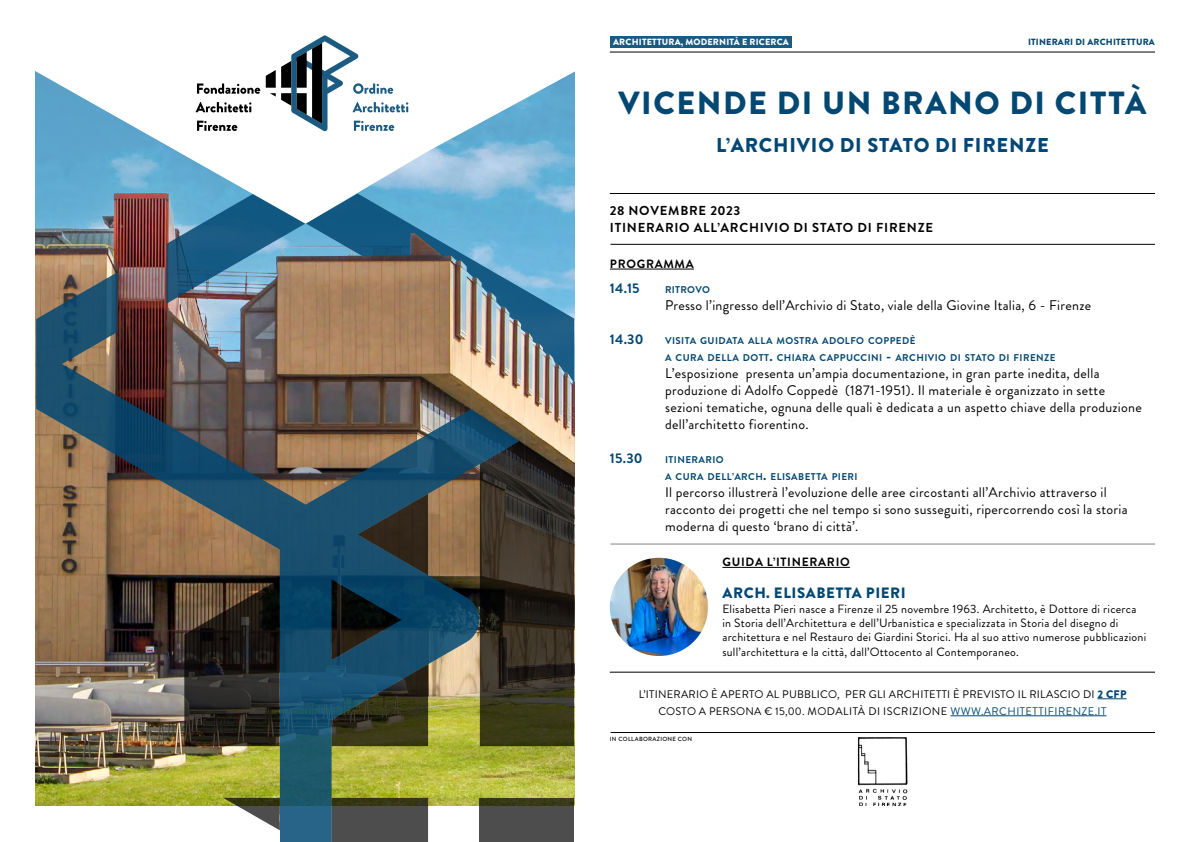
<style>
.page{position:relative;width:1191px;height:842px;background:#fff}
.page>*{position:absolute;margin:0;border:0;box-sizing:border-box;transform-origin:0 0}
.t1{font:900 32px "Brandon Grotesque";letter-spacing:.05em;color:#024873}
.t2{font:900 20px "Brandon Grotesque";letter-spacing:.04em;color:#024873}
.t3{font:900 15px "Brandon Grotesque";letter-spacing:.04em;color:#024873}
.t4{font:14px/17px "Brandon Grotesque";letter-spacing:.02em;color:#000}
.t5{font:700 14px "Brandon Grotesque";letter-spacing:.02em;color:#024873}
.t6{font:700 13px/17px "Brandon Grotesque";letter-spacing:.06em;color:#000}
.t7{font:12px/14.4px "Brandon Grotesque";letter-spacing:.02em;color:#000}
.t8{font:700 12px "Brandon Grotesque";letter-spacing:.06em;color:#000}
.t9{font:11px/17px "Brandon Grotesque";letter-spacing:.02em;color:#000;text-align:center}
.t10{font:700 9.8px/17px "Brandon Grotesque";letter-spacing:.045em;color:#024873}
.t11{font:900 9px "Brandon Grotesque";letter-spacing:.02em;color:#fff}
.t12{font:900 9px "Brandon Grotesque";letter-spacing:.02em;color:#024873}
.t13{font:500 6px "Brandon Grotesque";letter-spacing:.05em;color:#000}
.s1{font-size:14px}
.s2{font-size:10px}
.s3{font-weight:900;color:#024873}
.s4{color:#024873}
</style>
<div class="page">
<img style="left:36px;top:224px;width:538px;height:618px">
<svg style="left:35px;top:51px;width:575px;height:173px"></svg>
<div style="left:610px;top:36px;width:182px;height:11px;background:#1b5a81"></div>
<hr style="left:610px;top:52px;width:545px;height:1px;background:#000">
<hr style="left:610px;top:193px;width:545px;height:1px;background:#000">
<svg style="left:266px;top:35px;width:142px;height:96px"></svg>
<svg style="left:197px;top:83px;width:63px;height:11px"></svg>
<svg style="left:196px;top:102px;width:55px;height:10px"></svg>
<svg style="left:197px;top:121px;width:40px;height:10px"></svg>
<hr style="left:610px;top:244px;width:545px;height:1px;background:#000">
<hr style="left:610px;top:544px;width:545px;height:1px;background:#000">
<hr style="left:610px;top:732px;width:545px;height:1px;background:#000">
<hr style="left:610px;top:672px;width:545px;height:1px;background:#000">
<img style="left:610px;top:558px;width:98px;height:98px;border-radius:49px">
<hr style="left:722px;top:567px;width:128px;height:1px;background:#000">
<hr style="left:610px;top:269px;width:84px;height:1px;background:#000">
<svg style="left:1097px;top:698px;width:29px;height:1px"></svg>
<hr style="left:950px;top:715px;width:156px;height:1px;background:#024873">
<img style="left:114px;top:192px;width:53px;height:177px">
<img style="left:277px;top:233px;width:297px;height:244px">
<img style="left:857px;top:737px;width:50px;height:69px">
<p class="t11" style="left:613px;top:35px;width:177px">ARCHITETTURA, MODERNITÀ E RICERCA</p>
<p class="t12" style="left:1028px;top:35px;width:128px">ITINERARI DI ARCHITETTURA</p>
<h1 class="t1" style="left:618px;top:81px;width:529px">VICENDE DI UN BRANO DI CITTÀ</h1>
<h2 class="t2" style="left:716px;top:131px;width:334px">L’ARCHIVIO DI STATO DI FIRENZE</h2>
<p class="t6" style="left:610px;top:202px;width:325px">28 NOVEMBRE 2023<br>ITINERARIO ALL’ARCHIVIO DI STATO DI FIRENZE</p>
<p class="t8" style="left:610px;top:255px;width:85px">PROGRAMMA</p>
<p class="t10" style="left:665px;top:281px;width:46px">RITROVO</p>
<p class="t4" style="left:665px;top:296px;width:427px">Presso l’ingresso dell’Archivio di Stato, viale della Giovine Italia, 6 - Firenze</p>
<p class="t10" style="left:665px;top:332px;width:392px">VISITA GUIDATA ALLA MOSTRA ADOLFO COPPEDÈ<br>A CURA DELLA DOTT<span class="s1">.</span> CHIARA CAPPUCCINI <span class="s1">-</span> ARCHIVIO DI STATO DI FIRENZE</p>
<p class="t4" style="left:665px;top:364px;width:478px">L’esposizione presenta un’ampia documentazione, in gran parte inedita, della produzione di Adolfo Coppedè (1871-1951). Il materiale è organizzato in sette sezioni tematiche, ognuna delle quali è dedicata a un aspetto chiave della produzione dell’architetto fiorentino.</p>
<p class="t10" style="left:665px;top:451px;width:194px">ITINERARIO<br>A CURA DELL<span class="s2">’</span>ARCH<span class="s1">.</span> ELISABETTA PIERI</p>
<p class="t4" style="left:665px;top:483px;width:464px">Il percorso illustrerà l’evoluzione delle aree circostanti all’Archivio attraverso il racconto dei progetti che nel tempo si sono susseguiti, ripercorrendo così la storia moderna di questo ‘brano di città’.</p>
<p class="t5" style="left:610px;top:278px;width:31px">14.15</p>
<p class="t5" style="left:610px;top:329px;width:35px">14.30</p>
<p class="t5" style="left:610px;top:448px;width:34px">15.30</p>
<p class="t8" style="left:722px;top:554px;width:129px">GUIDA L’ITINERARIO</p>
<p class="t3" style="left:722px;top:582px;width:185px">ARCH. ELISABETTA PIERI</p>
<p class="t7" style="left:722px;top:601px;width:425px">Elisabetta Pieri nasce a Firenze il 25 novembre 1963. Architetto, è Dottore di ricerca in Storia dell’Architettura e dell’Urbanistica e specializzata in Storia del disegno di architettura e nel Restauro dei Giardini Storici. Ha al suo attivo numerose pubblicazioni sull’architettura e la città, dall’Ottocento al Contemporaneo.</p>
<p class="t9" style="left:638px;top:685px;width:490px">L’ITINERARIO È APERTO AL PUBBLICO, PER GLI ARCHITETTI È PREVISTO IL RILASCIO DI <span class="s3">2 CFP<br></span>COSTO A PERSONA € 15,00. MODALITÀ DI ISCRIZIONE <span class="s4">WWW.ARCHITETTIFIRENZE.IT</span></p>
<p class="t13" style="left:610px;top:735px;width:84px">IN COLLABORAZIONE CON</p>
</div>
